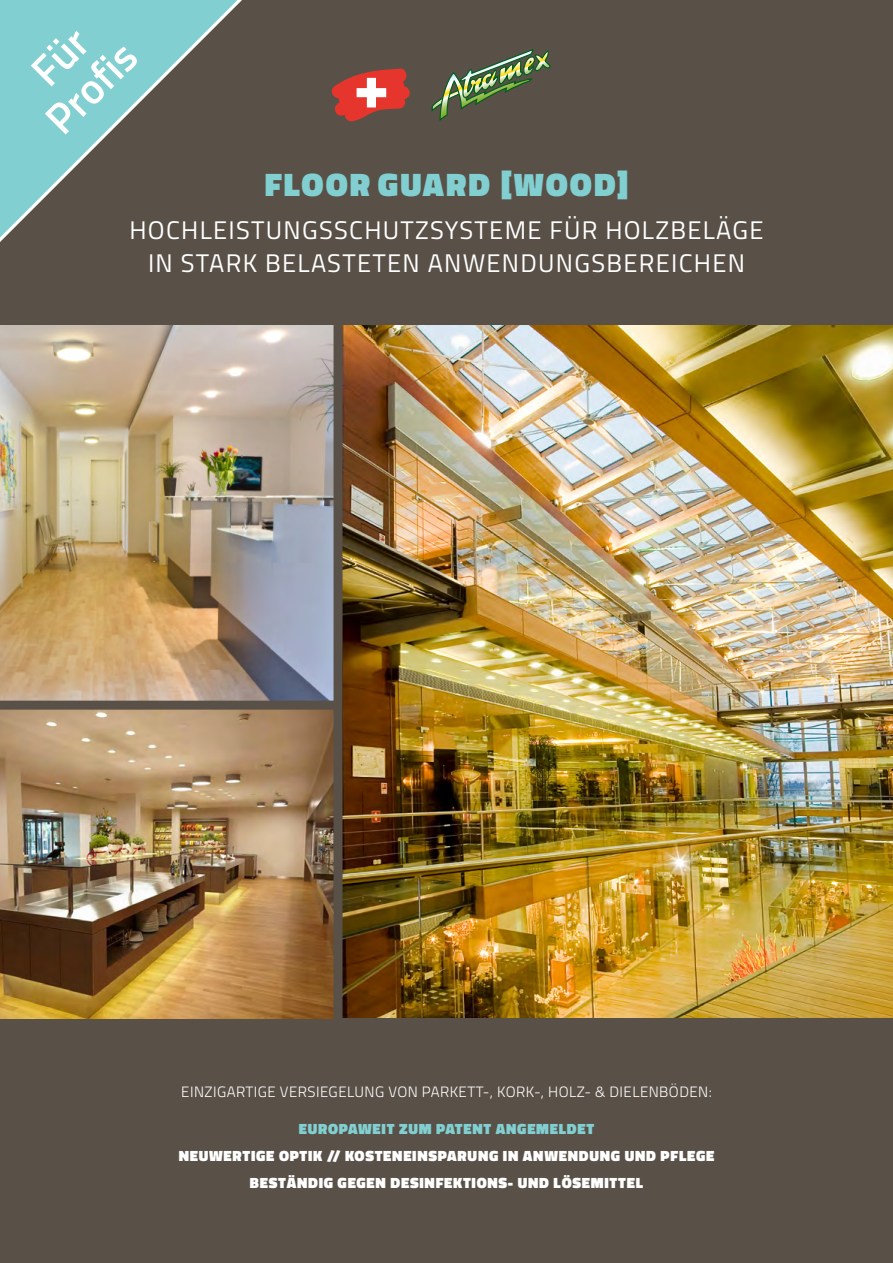
<style>
.page{position:relative;width:893px;height:1263px;background:#595047}
.page>*{position:absolute;margin:0;border:0;box-sizing:border-box;transform-origin:0 0}
.t1{font:600 43.05px/44px "Titillium Web";color:#fff;text-align:center}
.t2{font:900 33px "Titillium Web";letter-spacing:.06em;color:#81cfd0}
.t3{font:25.5px/33px "Titillium Web";letter-spacing:.05em;color:#fff;text-align:center}
.t4{font:900 15px/27px "Titillium Web";letter-spacing:.05em;color:#fff;text-align:center}
.t5{font:300 15px "Titillium Web";letter-spacing:.03em;color:#fff}
.t6{font:900 15px "Titillium Web";letter-spacing:.05em;color:#81cfd0}
</style>
<div class="page">
<svg style="left:0;top:0;width:242px;height:242px"></svg>
<svg style="left:331px;top:68px;width:79px;height:53px"></svg>
<svg style="left:432px;top:49px;width:119px;height:72px"></svg>
<img style="left:343px;top:326px;width:550px;height:691px">
<img style="left:0;top:710px;width:334px;height:309px">
<img style="left:0;top:326px;width:334px;height:375px">
<h1 class="t1" style="left:4px;top:78px;width:110px;rotate:-45deg">Für<br>Profis</h1>
<h2 class="t2" style="left:265px;top:160px;width:365px">FLOOR GUARD [WOOD]</h2>
<h3 class="t3" style="left:129px;top:213px;width:636px">HOCHLEISTUNGSSCHUTZSYSTEME FÜR HOLZBELÄGE<br>IN STARK BELASTETEN ANWENDUNGSBEREICHEN</h3>
<p class="t5" style="left:181px;top:1081px;width:532px">EINZIGARTIGE VERSIEGELUNG VON PARKETT-, KORK-, HOLZ- &amp; DIELENBÖDEN:</p>
<p class="t6" style="left:299px;top:1118px;width:297px">EUROPAWEIT ZUM PATENT ANGEMELDET</p>
<p class="t4" style="left:179px;top:1143px;width:537px">NEUWERTIGE OPTIK // KOSTENEINSPARUNG IN ANWENDUNG UND PFLEGE<br>BESTÄNDIG GEGEN DESINFEKTIONS- UND LÖSEMITTEL</p>
</div>
